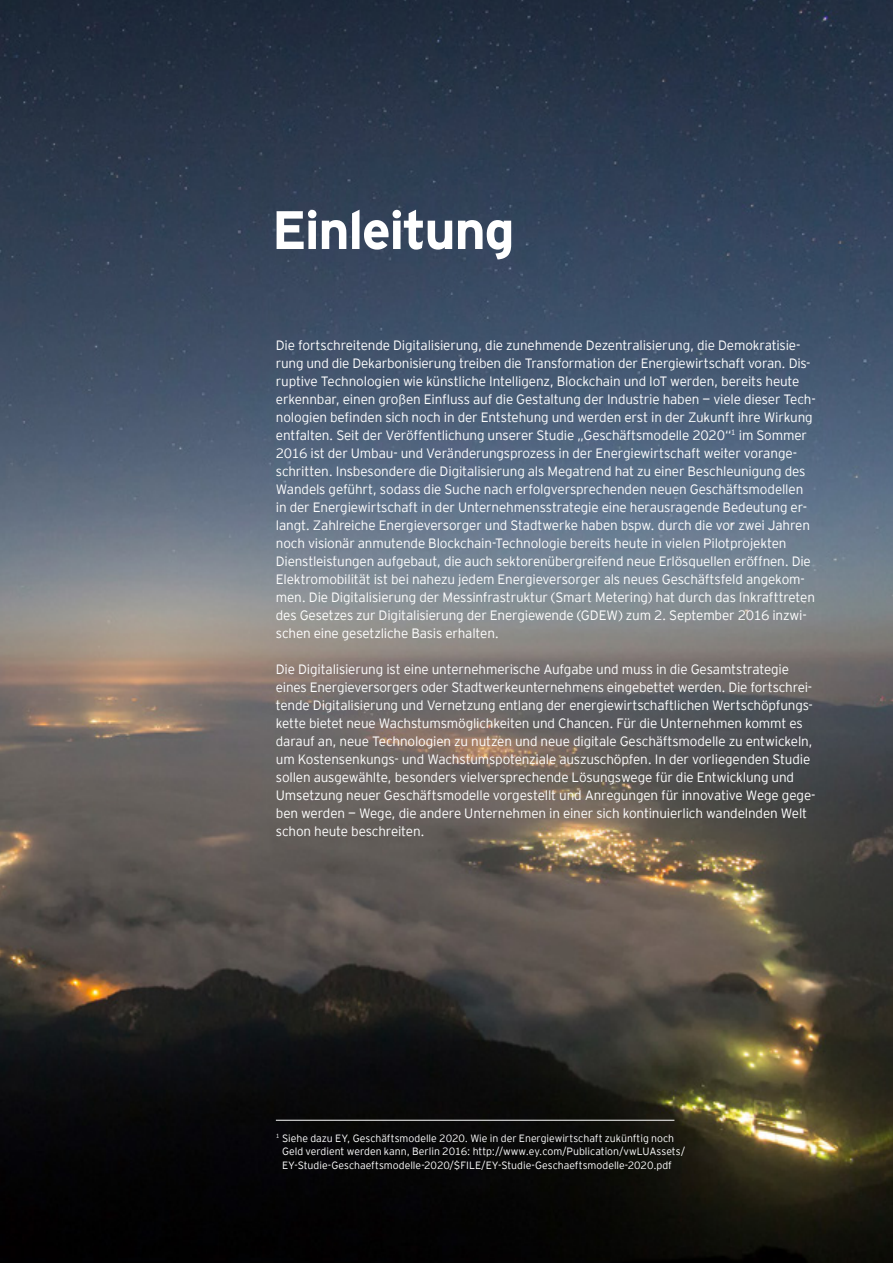
<style>
.page{position:relative;width:893px;height:1263px;background:#fff}
.page>*{position:absolute;margin:0;border:0;box-sizing:border-box;transform-origin:0 0}
.t1{font:700 54px "EY Interstate";letter-spacing:-.03em;color:#fff}
.t2{font:300 13.5px/18px "EY Interstate";letter-spacing:-.015em;color:#fff}
.t3{font:300 10.5px/13.5px "EY Interstate";color:#fff}
</style>
<div class="page">
<img style="left:0;top:0;width:893px;height:1263px">
<hr style="left:276px;top:1120px;width:398px;height:1px;background:#fff">
<h1 class="t1" style="left:272px;top:191px;width:245px">Einleitung</h1>
<p class="t2" style="left:276px;top:335px;width:541px">Die fortschreitende Digitalisierung, die zunehmende Dezentralisierung, die Demokratisie&shy;rung und die Dekarbonisierung treiben die Transformation der Energiewirtschaft voran. Dis&shy;ruptive Technologien wie künstliche Intelligenz, Blockchain und IoT werden, bereits heute erkennbar, einen großen Einfluss auf die Gestaltung der Industrie haben — viele dieser Tech&shy;nologien befinden sich noch in der Entstehung und werden erst in der Zukunft ihre Wirkung entfalten. Seit der Veröffentlichung unserer Studie „Geschäftsmodelle 2020“<sup>1</sup> im Sommer 2016 ist der Umbau- und Veränderungsprozess in der Energiewirtschaft weiter vorange&shy;schritten. Insbesondere die Digitalisierung als Megatrend hat zu einer Beschleunigung des Wandels geführt, sodass die Suche nach erfolgversprechenden neuen Geschäftsmodellen in der Energiewirtschaft in der Unternehmensstrategie eine herausragende Bedeutung er&shy;langt. Zahlreiche Energieversorger und Stadtwerke haben bspw. durch die vor zwei Jahren noch visionär anmutende Blockchain-Technologie bereits heute in vielen Pilotprojekten Dienstleistungen aufgebaut, die auch sektorenübergreifend neue Erlösquellen eröffnen. Die Elektromobilität ist bei nahezu jedem Energieversorger als neues Geschäftsfeld angekom&shy;men. Die Digitalisierung der Messinfrastruktur (Smart Metering) hat durch das Inkrafttreten des Gesetzes zur Digitalisierung der Energiewende (GDEW) zum 2. September 2016 inzwi&shy;schen eine gesetzliche Basis erhalten.</p>
<p class="t2" style="left:276px;top:659px;width:541px">Die Digitalisierung ist eine unternehmerische Aufgabe und muss in die Gesamtstrategie eines Energieversorgers oder Stadtwerkeunternehmens eingebettet werden. Die fortschrei&shy;tende Digitalisierung und Vernetzung entlang der energiewirtschaftlichen Wertschöpfungs&shy;kette bietet neue Wachstumsmöglichkeiten und Chancen. Für die Unternehmen kommt es darauf an, neue Technologien zu nutzen und neue digitale Geschäftsmodelle zu entwickeln, um Kostensenkungs- und Wachstumspotenziale auszuschöpfen. In der vorliegenden Studie sollen ausgewählte, besonders vielversprechende Lösungswege für die Entwicklung und Umsetzung neuer Geschäftsmodelle vorgestellt und Anregungen für innovative Wege gege&shy;ben werden — Wege, die andere Unternehmen in einer sich kontinuierlich wandelnden Welt schon heute beschreiten.</p>
<p class="t3" style="left:282px;top:1130px;width:405px;text-indent:-6px"><sup>1</sup> Siehe dazu EY, Geschäftsmodelle 2020. Wie in der Energiewirtschaft zukünftig noch<br>Geld verdient werden kann, Berlin 2016: http://www.ey.com/Publication/vwLUAssets/<br>EY-Studie-Geschaeftsmodelle-2020/$FILE/EY-Studie-Geschaeftsmodelle-2020.pdf</p>
</div>
